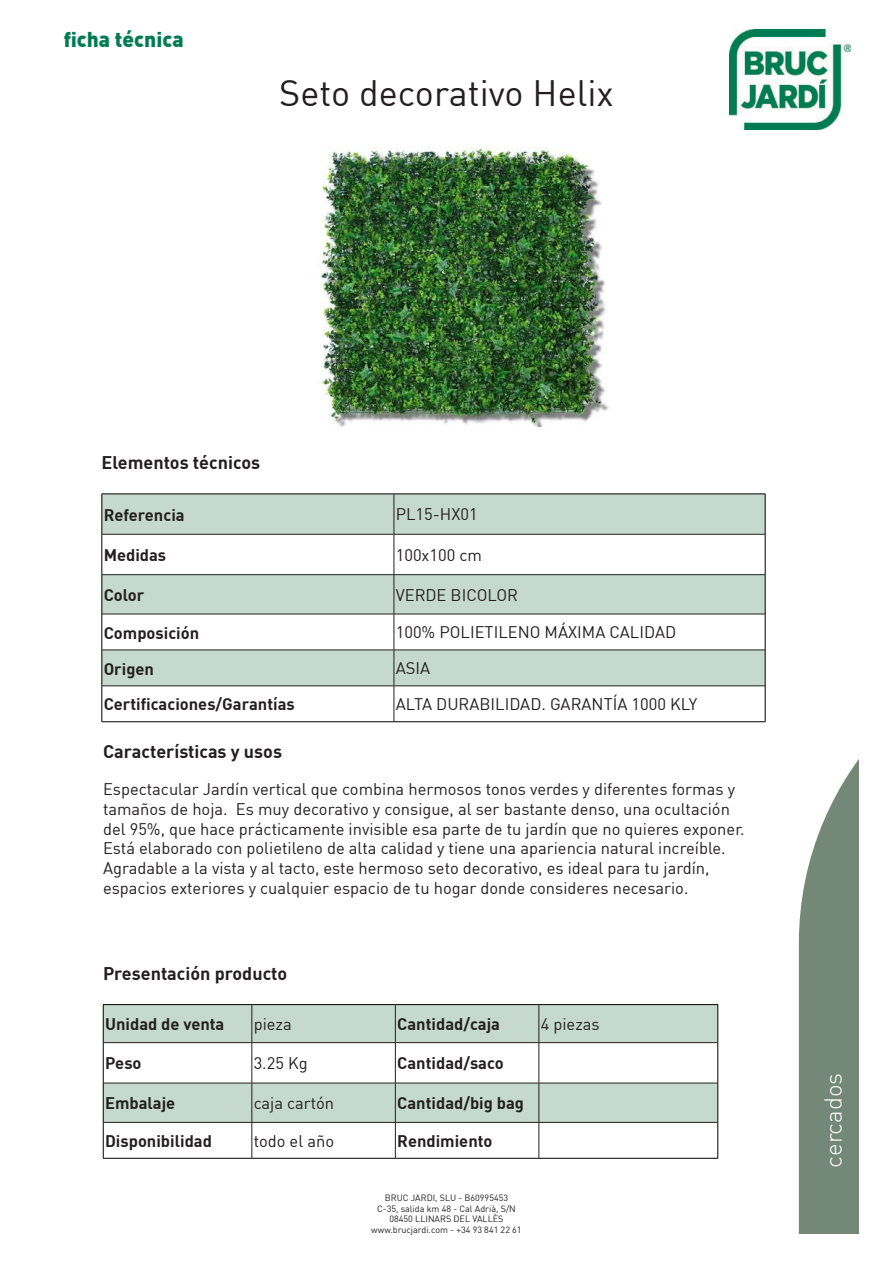
<style>
.page{position:relative;width:893px;height:1263px;background:#fff}
.page>*{position:absolute;margin:0;border:0;box-sizing:border-box;transform-origin:0 0}
.t1{font:36px "DIN";color:#231f20}
.t2{font:300 24px "DIN";color:#fff}
.t3{font:900 21px "DIN";color:#007c53}
.t4{font:700 18px "DIN";color:#231f20}
.t5{font:16.5px/19.8px "DIN";color:#231f20}
.t6{font:700 16.5px "DIN";color:#231f20}
.t7{font:9px/10.8px "DIN";color:#231f20;text-align:center}
</style>
<div class="page">
<svg style="left:799px;top:760px;width:59px;height:473px;background:#849686"></svg>
<img style="left:729px;top:30px;width:121px;height:100px">
<img style="left:320px;top:147px;width:289px;height:280px">
<svg style="left:103px;top:495px;width:662px;height:190px;fill:#c6d9cf"></svg>
<hr style="left:102px;top:494px;width:292px;height:1px;background:#000">
<hr style="left:102px;top:494px;width:1px;height:40px;background:#000">
<hr style="left:394px;top:494px;width:371px;height:1px;background:#000">
<hr style="left:765px;top:494px;width:1px;height:40px;background:#000">
<hr style="left:102px;top:534px;width:1px;height:41px;background:#000">
<hr style="left:765px;top:534px;width:1px;height:41px;background:#000">
<hr style="left:102px;top:575px;width:1px;height:39px;background:#000">
<hr style="left:765px;top:575px;width:1px;height:39px;background:#000">
<hr style="left:102px;top:614px;width:1px;height:36px;background:#000">
<hr style="left:765px;top:614px;width:1px;height:36px;background:#000">
<hr style="left:102px;top:650px;width:1px;height:36px;background:#000">
<hr style="left:765px;top:650px;width:1px;height:36px;background:#000">
<hr style="left:102px;top:686px;width:1px;height:35px;background:#000">
<hr style="left:765px;top:686px;width:1px;height:35px;background:#000">
<hr style="left:102px;top:721px;width:292px;height:1px;background:#000">
<hr style="left:394px;top:721px;width:371px;height:1px;background:#000">
<hr style="left:394px;top:494px;width:1px;height:40px;background:#231f20">
<hr style="left:102px;top:534px;width:292px;height:1px;background:#231f20">
<hr style="left:394px;top:534px;width:371px;height:1px;background:#231f20">
<hr style="left:394px;top:534px;width:1px;height:40px;background:#231f20">
<hr style="left:102px;top:574px;width:292px;height:1px;background:#231f20">
<hr style="left:394px;top:574px;width:371px;height:1px;background:#231f20">
<hr style="left:394px;top:575px;width:1px;height:39px;background:#231f20">
<hr style="left:102px;top:614px;width:292px;height:1px;background:#231f20">
<hr style="left:394px;top:614px;width:371px;height:1px;background:#231f20">
<hr style="left:394px;top:614px;width:1px;height:36px;background:#231f20">
<hr style="left:102px;top:650px;width:292px;height:1px;background:#231f20">
<hr style="left:394px;top:650px;width:371px;height:1px;background:#231f20">
<hr style="left:394px;top:650px;width:1px;height:36px;background:#231f20">
<hr style="left:102px;top:685px;width:292px;height:1px;background:#231f20">
<hr style="left:394px;top:685px;width:371px;height:1px;background:#231f20">
<hr style="left:394px;top:686px;width:1px;height:35px;background:#231f20">
<svg style="left:104px;top:1005px;width:613px;height:117px;fill:#c6d9cf"></svg>
<hr style="left:103px;top:1004px;width:149px;height:1px;background:#000">
<hr style="left:103px;top:1005px;width:1px;height:38px;background:#000">
<hr style="left:252px;top:1004px;width:143px;height:1px;background:#000">
<hr style="left:395px;top:1004px;width:144px;height:1px;background:#000">
<hr style="left:539px;top:1004px;width:179px;height:1px;background:#000">
<hr style="left:717px;top:1005px;width:1px;height:38px;background:#000">
<hr style="left:103px;top:1043px;width:1px;height:40px;background:#000">
<hr style="left:717px;top:1043px;width:1px;height:40px;background:#000">
<hr style="left:103px;top:1083px;width:1px;height:39px;background:#000">
<hr style="left:717px;top:1083px;width:1px;height:39px;background:#000">
<hr style="left:103px;top:1122px;width:1px;height:36px;background:#000">
<hr style="left:717px;top:1122px;width:1px;height:36px;background:#000">
<hr style="left:103px;top:1158px;width:149px;height:1px;background:#000">
<hr style="left:252px;top:1158px;width:143px;height:1px;background:#000">
<hr style="left:395px;top:1158px;width:144px;height:1px;background:#000">
<hr style="left:539px;top:1158px;width:179px;height:1px;background:#000">
<hr style="left:252px;top:1005px;width:1px;height:37px;background:#231f20">
<hr style="left:395px;top:1005px;width:1px;height:37px;background:#231f20">
<hr style="left:539px;top:1005px;width:1px;height:37px;background:#231f20">
<hr style="left:103px;top:1042px;width:149px;height:1px;background:#231f20">
<hr style="left:252px;top:1042px;width:143px;height:1px;background:#231f20">
<hr style="left:252px;top:1043px;width:1px;height:40px;background:#231f20">
<hr style="left:395px;top:1042px;width:144px;height:1px;background:#231f20">
<hr style="left:395px;top:1043px;width:1px;height:40px;background:#231f20">
<hr style="left:539px;top:1042px;width:179px;height:1px;background:#231f20">
<hr style="left:539px;top:1043px;width:1px;height:40px;background:#231f20">
<hr style="left:103px;top:1083px;width:149px;height:1px;background:#231f20">
<hr style="left:252px;top:1083px;width:143px;height:1px;background:#231f20">
<hr style="left:252px;top:1083px;width:1px;height:39px;background:#231f20">
<hr style="left:395px;top:1083px;width:144px;height:1px;background:#231f20">
<hr style="left:395px;top:1083px;width:1px;height:39px;background:#231f20">
<hr style="left:539px;top:1083px;width:179px;height:1px;background:#231f20">
<hr style="left:539px;top:1083px;width:1px;height:39px;background:#231f20">
<hr style="left:103px;top:1122px;width:149px;height:1px;background:#231f20">
<hr style="left:252px;top:1122px;width:143px;height:1px;background:#231f20">
<hr style="left:252px;top:1122px;width:1px;height:36px;background:#231f20">
<hr style="left:395px;top:1122px;width:144px;height:1px;background:#231f20">
<hr style="left:395px;top:1122px;width:1px;height:36px;background:#231f20">
<hr style="left:539px;top:1122px;width:179px;height:1px;background:#231f20">
<hr style="left:539px;top:1122px;width:1px;height:36px;background:#231f20">
<p class="t3" style="left:64px;top:29px;width:121px">ficha técnica</p>
<h1 class="t1" style="left:279px;top:77px;width:336px">Seto decorativo Helix</h1>
<p class="t4" style="left:102px;top:454px;width:160px">Elementos técnicos</p>
<p class="t6" style="left:104px;top:507px;width:83px">Referencia</p>
<p class="t5" style="left:396px;top:506px;width:83px">PL15-HX01</p>
<p class="t6" style="left:104px;top:547px;width:64px">Medidas</p>
<p class="t5" style="left:396px;top:546px;width:88px">100x100 cm</p>
<p class="t6" style="left:104px;top:587px;width:42px">Color</p>
<p class="t5" style="left:396px;top:586px;width:124px">VERDE BICOLOR</p>
<p class="t6" style="left:104px;top:625px;width:97px">Composición</p>
<p class="t5" style="left:396px;top:624px;width:282px">100% POLIETILENO MÁXIMA CALIDAD</p>
<p class="t6" style="left:104px;top:660px;width:52px">Origen</p>
<p class="t5" style="left:396px;top:659px;width:36px">ASIA</p>
<p class="t6" style="left:104px;top:696px;width:193px">Certificaciones/Garantías</p>
<p class="t5" style="left:396px;top:695px;width:303px">ALTA DURABILIDAD. GARANTÍA 1000 KLY</p>
<p class="t4" style="left:103px;top:743px;width:181px">Características y usos</p>
<p class="t5" style="left:103px;top:780px;width:643px">Espectacular Jardín vertical que combina hermosos tonos verdes y diferentes formas y tamaños de hoja. Es muy decorativo y consigue, al ser bastante denso, una ocultación del 95%, que hace prácticamente invisible esa parte de tu jardín que no quieres exponer.<br>Está elaborado con polietileno de alta calidad y tiene una apariencia natural increíble.<br>Agradable a la vista y al tacto, este hermoso seto decorativo, es ideal para tu jardín, espacios exteriores y cualquier espacio de tu hogar donde consideres necesario.</p>
<p class="t4" style="left:103px;top:965px;width:186px">Presentación producto</p>
<p class="t6" style="left:105px;top:1016px;width:121px">Unidad de venta</p>
<p class="t5" style="left:254px;top:1015px;width:40px">pieza</p>
<p class="t6" style="left:397px;top:1016px;width:104px">Cantidad/caja</p>
<p class="t5" style="left:541px;top:1015px;width:61px">4 piezas</p>
<p class="t6" style="left:105px;top:1055px;width:38px">Peso</p>
<p class="t5" style="left:254px;top:1054px;width:56px">3.25 Kg</p>
<p class="t6" style="left:397px;top:1055px;width:108px">Cantidad/saco</p>
<p class="t6" style="left:105px;top:1095px;width:72px">Embalaje</p>
<p class="t5" style="left:254px;top:1094px;width:82px">caja cartón</p>
<p class="t6" style="left:397px;top:1095px;width:128px">Cantidad/big bag</p>
<p class="t6" style="left:105px;top:1133px;width:108px">Disponibilidad</p>
<p class="t5" style="left:254px;top:1132px;width:82px">todo el año</p>
<p class="t6" style="left:397px;top:1133px;width:97px">Rendimiento</p>
<p class="t7" style="left:371px;top:1193px;width:152px">BRUC JARDI, SLU - B60995453<br>C-35, salida km 48 - Cal Adrià, S/N<br>08450 LLINARS DEL VALLÈS www.brucjardi.com - +34 93 841 22 61</p>
<h2 class="t2" style="left:822px;top:1167px;width:96px;rotate:-90deg">cercados</h2>
</div>
